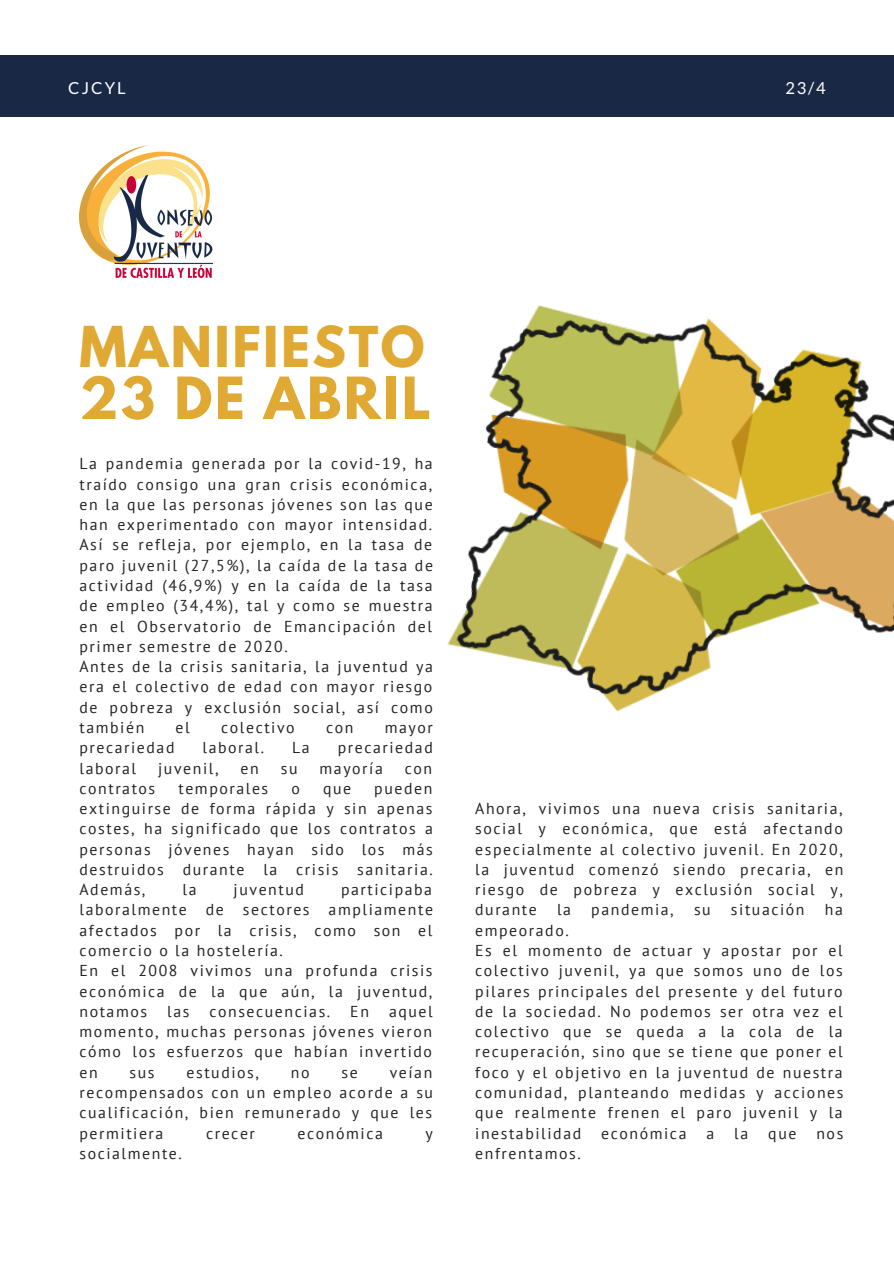
<style>
.page{position:relative;width:894px;height:1264px;background:#fff}
.page>*{position:absolute;margin:0;border:0;box-sizing:border-box;transform-origin:0 0}
.t1{font:700 51.45px "League Spartan";letter-spacing:.05em;color:#dfa933}
.t2{font:700 49.95px "League Spartan";letter-spacing:.05em;color:#dfa933}
.t3{font:16.5px "Lato";letter-spacing:.13em;color:#fff}
.t4{font:15.75px/20.2px "PT Sans";letter-spacing:.1em;color:#222;text-align:justify}
</style>
<div class="page">
<div style="left:0;top:55px;width:893px;height:61px;background:#182845"></div>
<img style="left:79px;top:145px;width:133px;height:132px">
<img style="left:294px;top:116px;width:599px;height:596px">
<p class="t3" style="left:68px;top:78px;width:59px">CJCYL</p>
<p class="t3" style="left:785px;top:77px;width:42px">23/4</p>
<p class="t2" style="left:79px;top:322px;width:346px">MANIFIESTO</p>
<p class="t1" style="left:79px;top:373px;width:353px">23 DE ABRIL</p>
<p class="t4" style="left:79px;top:453px;width:355px">La pandemia generada por la covid-19, ha traído consigo una gran crisis económica, en la que las personas jóvenes son las que han experimentado con mayor intensidad.<br>Así se refleja, por ejemplo, en la tasa de paro juvenil (27,5%), la caída de la tasa de actividad (46,9%) y en la caída de la tasa de empleo (34,4%), tal y como se muestra en el Observatorio de Emancipación del primer semestre de 2020.</p>
<p class="t4" style="left:79px;top:656px;width:355px">Antes de la crisis sanitaria, la juventud ya era el colectivo de edad con mayor riesgo de pobreza y exclusión social, así como también</p>
<p class="t4" style="left:176px;top:717px;width:16px">el</p>
<p class="t4" style="left:221px;top:717px;width:75px">colectivo</p>
<p class="t4" style="left:326px;top:717px;width:29px">con</p>
<p class="t4" style="left:384px;top:717px;width:50px">mayor</p>
<p class="t4" style="left:79px;top:737px;width:96px">precariedad</p>
<p class="t4" style="left:202px;top:737px;width:63px">laboral.</p>
<p class="t4" style="left:292px;top:737px;width:19px">La</p>
<p class="t4" style="left:338px;top:737px;width:96px">precariedad</p>
<p class="t4" style="left:79px;top:757px;width:58px">laboral</p>
<p class="t4" style="left:158px;top:757px;width:62px">juvenil,</p>
<p class="t4" style="left:240px;top:757px;width:20px">en</p>
<p class="t4" style="left:281px;top:757px;width:18px">su</p>
<p class="t4" style="left:319px;top:757px;width:65px">mayoría</p>
<p class="t4" style="left:405px;top:757px;width:29px">con</p>
<p class="t4" style="left:79px;top:777px;width:77px">contratos</p>
<p class="t4" style="left:178px;top:777px;width:91px">temporales</p>
<p class="t4" style="left:291px;top:777px;width:10px">o</p>
<p class="t4" style="left:323px;top:777px;width:30px">que</p>
<p class="t4" style="left:79px;top:777px;width:355px;text-indent:295px">pueden extinguirse de forma rápida y sin apenas costes, ha significado que los contratos a personas jóvenes hayan sido los más destruidos durante la crisis sanitaria.<br>Además,</p>
<p class="t4" style="left:79px;top:879px;width:355px;text-indent:261px">participaba laboralmente de sectores ampliamente afectados por la crisis, como son el comercio o la hostelería.</p>
<p class="t4" style="left:79px;top:960px;width:354px">En el 2008 vivimos una profunda crisis económica de la que aún, la juventud, notamos</p>
<p class="t4" style="left:182px;top:879px;width:15px">la</p>
<p class="t4" style="left:233px;top:879px;width:72px">juventud</p>
<p class="t4" style="left:167px;top:1000px;width:24px">las</p>
<p class="t4" style="left:209px;top:1000px;width:122px">consecuencias.</p>
<p class="t4" style="left:350px;top:1000px;width:20px">En</p>
<p class="t4" style="left:79px;top:1000px;width:354px;text-indent:309px">aquel momento, muchas personas jóvenes vieron cómo los esfuerzos que habían invertido en</p>
<p class="t4" style="left:79px;top:1061px;width:355px;text-indent:310px">veían recompensados con un empleo acorde a su cualificación, bien remunerado y que les permitiera</p>
<p class="t4" style="left:130px;top:1061px;width:26px">sus</p>
<p class="t4" style="left:186px;top:1061px;width:74px">estudios,</p>
<p class="t4" style="left:291px;top:1061px;width:20px">no</p>
<p class="t4" style="left:341px;top:1061px;width:18px">se</p>
<p class="t4" style="left:206px;top:1122px;width:50px">crecer</p>
<p class="t4" style="left:297px;top:1122px;width:87px">económica</p>
<p class="t4" style="left:425px;top:1122px;width:9px">y</p>
<p class="t4" style="left:79px;top:1142px;width:104px">socialmente.</p>
<p class="t4" style="left:475px;top:798px;width:369px">Ahora, vivimos una nueva crisis sanitaria, social y económica, que está afectando especialmente al colectivo juvenil. En 2020, la juventud comenzó siendo precaria, en riesgo de pobreza y exclusión social y, durante</p>
<p class="t4" style="left:557px;top:899px;width:15px">la</p>
<p class="t4" style="left:591px;top:899px;width:84px">pandemia,</p>
<p class="t4" style="left:693px;top:899px;width:18px">su</p>
<p class="t4" style="left:730px;top:899px;width:75px">situación</p>
<p class="t4" style="left:824px;top:899px;width:20px">ha</p>
<p class="t4" style="left:475px;top:919px;width:95px">empeorado.</p>
<p class="t4" style="left:475px;top:940px;width:369px">Es el momento de actuar y apostar por el colectivo juvenil, ya que somos uno de los pilares principales del presente y del futuro de la sociedad. No podemos ser otra vez el colectivo que se queda a la cola de la recuperación, sino que se tiene que poner el foco y el objetivo en la juventud de nuestra comunidad, planteando medidas y acciones que realmente frenen el paro juvenil y la inestabilidad</p>
<p class="t4" style="left:601px;top:1122px;width:87px">económica</p>
<p class="t4" style="left:706px;top:1122px;width:9px">a</p>
<p class="t4" style="left:734px;top:1122px;width:15px">la</p>
<p class="t4" style="left:768px;top:1122px;width:30px">que</p>
<p class="t4" style="left:816px;top:1122px;width:28px">nos</p>
<p class="t4" style="left:475px;top:1142px;width:107px">enfrentamos.</p>
</div>
